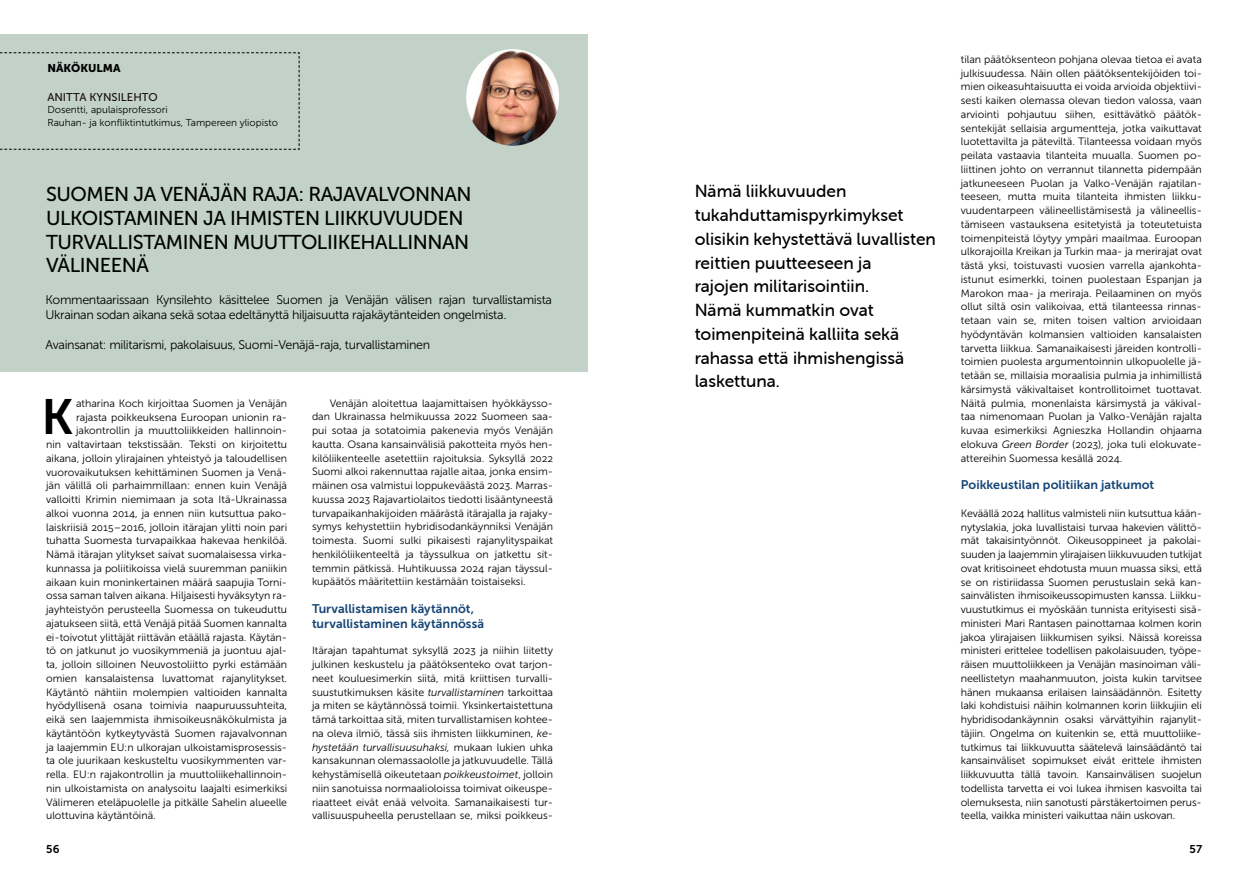
<style>
.page{position:relative;width:1248px;height:886px;background:#fff}
.page>*{position:absolute;margin:0;border:0;box-sizing:border-box;transform-origin:0 0}
.t1{font:49.38px "Museo Sans 700";color:#000}
.t2{font:20px/23.8px "Museo Sans 500";letter-spacing:-.025em;color:#000101}
.t3{font:17.5px/23.8px "Museo Sans Rounded 500";color:#000}
.t4{font:12.5px/15px "Museo Sans 300";letter-spacing:-.025em;color:#000}
.t5{font:12.5px/15px "Museo Sans 700";letter-spacing:.005em;color:#154575}
.t6{font:11.25px "Museo Sans 500";color:#180a0b}
.t7{font:11.25px "Museo Sans 900";color:#000}
.t8{font:11.25px "Museo Sans 700";color:#000}
.t9{font:10.62px/13.8px "Museo Sans 300";color:#000101;text-align:justify}
.t10{font:10.62px/13.8px "Museo Sans 300";color:#000;text-align:justify}
.t11{font:10px/12.5px "Museo Sans 300";color:#000101}
.s1{font-style:italic}
</style>
<div class="page">
<div style="left:0;top:35px;width:587px;height:337px;background:#c3d2c9"></div>
<svg style="left:0;top:52px;width:300px;height:98px"></svg>
<img style="left:466px;top:49px;width:93px;height:97px">
<p class="t7" style="left:47px;top:62px;width:75px">NÄKÖKULMA</p>
<p class="t6" style="left:47px;top:91px;width:112px">ANITTA KYNSILEHTO</p>
<p class="t11" style="left:47px;top:104px;width:232px">Dosentti, apulaisprofessori<br>Rauhan- ja konfliktintutkimus, Tampereen yliopisto</p>
<h2 class="t2" style="left:46px;top:182px;width:427px">SUOMEN JA VENÄJÄN RAJA: RAJAVALVONNAN ULKOISTAMINEN JA IHMISTEN LIIKKUVUUDEN TURVALLISTAMINEN MUUTTOLIIKEHALLINNAN VÄLINEENÄ</h2>
<p class="t4" style="left:45px;top:292px;width:508px">Kommentaarissaan Kynsilehto käsittelee Suomen ja Venäjän välisen rajan turvallistamista<br>Ukrainan sodan aikana sekä sotaa edeltänyttä hiljaisuutta rajakäytänteiden ongelmista.</p>
<p class="t4" style="left:45px;top:337px;width:386px">Avainsanat: militarismi, pakolaisuus, Suomi-Venäjä-raja, turvallistaminen</p>
<h1 class="t1" style="left:42px;top:390px;width:33px">K</h1>
<p class="t10" style="left:76px;top:396px;width:213px">atharina Koch kirjoittaa Suomen ja Venäjän</p>
<p class="t10" style="left:76px;top:410px;width:212px">rajasta poikkeuksena Euroopan unionin ra-</p>
<p class="t10" style="left:76px;top:424px;width:212px">jakontrollin ja muuttoliikkeiden hallinnoin-</p>
<p class="t10" style="left:46px;top:437px;width:242px">nin valtavirtaan tekstissään. Teksti on kirjoitettu</p>
<p class="t10" style="left:46px;top:451px;width:242px">aikana, jolloin ylirajainen yhteistyö ja taloudellisen</p>
<p class="t10" style="left:46px;top:465px;width:242px">vuorovaikutuksen kehittäminen Suomen ja Venä-</p>
<p class="t10" style="left:46px;top:479px;width:242px">jän välillä oli parhaimmillaan: ennen kuin Venäjä</p>
<p class="t10" style="left:46px;top:492px;width:242px">valloitti Krimin niemimaan ja sota Itä-Ukrainassa</p>
<p class="t10" style="left:46px;top:506px;width:242px">alkoi vuonna 2014, ja ennen niin kutsuttua pako-</p>
<p class="t10" style="left:46px;top:520px;width:242px">laiskriisiä 2015–2016, jolloin itärajan ylitti noin pari</p>
<p class="t10" style="left:46px;top:534px;width:242px">tuhatta Suomesta turvapaikkaa hakevaa henkilöä.</p>
<p class="t10" style="left:46px;top:547px;width:242px">Nämä itärajan ylitykset saivat suomalaisessa virka-</p>
<p class="t10" style="left:46px;top:561px;width:242px">kunnassa ja poliitikoissa vielä suuremman paniikin</p>
<p class="t10" style="left:46px;top:575px;width:242px">aikaan kuin moninkertainen määrä saapujia Torni-</p>
<p class="t10" style="left:46px;top:589px;width:242px">ossa saman talven aikana. Hiljaisesti hyväksytyn ra-</p>
<p class="t10" style="left:46px;top:602px;width:242px">jayhteistyön perusteella Suomessa on tukeuduttu</p>
<p class="t10" style="left:46px;top:616px;width:242px">ajatukseen siitä, että Venäjä pitää Suomen kannalta</p>
<p class="t10" style="left:46px;top:630px;width:242px">ei-toivotut ylittäjät riittävän etäällä rajasta. Käytän-</p>
<p class="t10" style="left:46px;top:644px;width:242px">tö on jatkunut jo vuosikymmeniä ja juontuu ajal-</p>
<p class="t10" style="left:46px;top:657px;width:242px">ta, jolloin silloinen Neuvostoliitto pyrki estämään</p>
<p class="t10" style="left:46px;top:671px;width:242px">omien kansalaistensa luvattomat rajanylitykset.</p>
<p class="t10" style="left:46px;top:685px;width:242px">Käytäntö nähtiin molempien valtioiden kannalta</p>
<p class="t10" style="left:46px;top:699px;width:242px">hyödyllisenä osana toimivia naapuruussuhteita,</p>
<p class="t10" style="left:46px;top:712px;width:242px">eikä sen laajemmista ihmisoikeusnäkökulmista ja</p>
<p class="t10" style="left:46px;top:726px;width:242px">käytäntöön kytkeytyvästä Suomen rajavalvonnan</p>
<p class="t10" style="left:46px;top:740px;width:242px">ja laajemmin EU:n ulkorajan ulkoistamisprosessis-</p>
<p class="t10" style="left:46px;top:754px;width:242px">ta ole juurikaan keskusteltu vuosikymmenten var-</p>
<p class="t10" style="left:46px;top:767px;width:242px">rella. EU:n rajakontrollin ja muuttoliikehallinnoin-</p>
<p class="t10" style="left:46px;top:781px;width:242px">nin ulkoistamista on analysoitu laajalti esimerkiksi</p>
<p class="t10" style="left:46px;top:795px;width:242px">Välimeren eteläpuolelle ja pitkälle Sahelin alueelle</p>
<p class="t10" style="left:46px;top:809px;width:111px">ulottuvina käytäntöinä.</p>
<p class="t10" style="left:312px;top:396px;width:242px;text-indent:18px">Venäjän aloitettua laajamittaisen hyökkäysso&shy;dan Ukrainassa helmikuussa 2022 Suomeen saa&shy;pui sotaa ja sotatoimia pakenevia myös Venäjän kautta. Osana kansainvälisiä pakotteita myös hen&shy;kilöliikenteelle asetettiin rajoituksia. Syksyllä 2022<br>Suomi alkoi rakennuttaa rajalle aitaa, jonka ensim&shy;mäinen osa valmistui loppukeväästä 2023. Marras&shy;kuussa 2023 Rajavartiolaitos tiedotti lisääntyneestä turvapaikanhakijoiden määrästä itärajalla ja rajaky&shy;symys kehystettiin hybridisodankäynniksi Venäjän toimesta. Suomi sulki pikaisesti rajanylityspaikat henkilöliikenteeltä ja täyssulkua on jatkettu sit&shy;temmin pätkissä. Huhtikuussa 2024 rajan täyssul&shy;kupäätös määritettiin kestämään toistaiseksi.</p>
<p class="t5" style="left:312px;top:601px;width:174px">Turvallistamisen käytännöt, turvallistaminen käytännössä</p>
<p class="t9" style="left:312px;top:644px;width:242px">Itärajan tapahtumat syksyllä 2023 ja niihin liitetty julkinen keskustelu ja päätöksenteko ovat tarjon&shy;neet kouluesimerkin siitä, mitä kriittisen turvalli&shy;suustutkimuksen käsite <span class="s1">turvallistaminen</span> tarkoittaa ja miten se käytännössä toimii. Yksinkertaistettuna tämä tarkoittaa sitä, miten turvallistamisen kohtee&shy;na oleva ilmiö, tässä siis ihmisten liikkuminen, <span class="s1">ke&shy;hystetään turvallisuusuhaksi,</span> mukaan lukien uhka kansakunnan olemassaololle ja jatkuvuudelle. Tällä kehystämisellä oikeutetaan <span class="s1">poikkeustoimet</span>, jolloin niin sanotuissa normaalioloissa toimivat oikeuspe&shy;riaatteet eivät enää velvoita. Samanaikaisesti tur&shy;vallisuuspuheella perustellaan se, miksi poikkeus-</p>
<h3 class="t3" style="left:694px;top:180px;width:243px">Nämä liikkuvuuden tukahduttamispyrkimykset olisikin kehystettävä luvallisten reittien puutteeseen ja<br>rajojen militarisointiin.<br>Nämä kummatkin ovat toimenpiteinä kalliita sekä rahassa että ihmishengissä laskettuna.</h3>
<p class="t9" style="left:960px;top:52px;width:242px">tilan päätöksenteon pohjana olevaa tietoa ei avata julkisuudessa. Näin ollen päätöksentekijöiden toi&shy;mien oikeasuhtaisuutta ei voida arvioida objektiivi&shy;sesti kaiken olemassa olevan tiedon valossa, vaan arviointi pohjautuu siihen, esittävätkö päätök&shy;sentekijät sellaisia argumentteja, jotka vaikuttavat luotettavilta ja päteviltä. Tilanteessa voidaan myös peilata vastaavia tilanteita muualla. Suomen po&shy;liittinen johto on verrannut tilannetta pidempään jatkuneeseen Puolan ja Valko-Venäjän rajatilan&shy;teeseen, mutta muita tilanteita ihmisten liikku&shy;vuudentarpeen välineellistämisestä ja välineellis&shy;tämiseen vastauksena esitetyistä ja toteutetuista toimenpiteistä löytyy ympäri maailmaa. Euroopan ulkorajoilla Kreikan ja Turkin maa- ja merirajat ovat tästä yksi, toistuvasti vuosien varrella ajankohta&shy;istunut esimerkki, toinen puolestaan Espanjan ja Marokon maa- ja meriraja. Peilaaminen on myös ollut siltä osin valikoivaa, että tilanteessa rinnas&shy;tetaan vain se, miten toisen valtion arvioidaan hyödyntävän kolmansien valtioiden kansalaisten tarvetta liikkua. Samanaikaisesti järeiden kontrolli&shy;toimien puolesta argumentoinnin ulkopuolelle jä&shy;tetään se, millaisia moraalisia pulmia ja inhimillistä kärsimystä väkivaltaiset kontrollitoimet tuottavat.<br>Näitä pulmia, monenlaista kärsimystä ja väkival&shy;taa nimenomaan Puolan ja Valko-Venäjän rajalta kuvaa esimerkiksi Agnieszka Hollandin ohjaama elokuva <span class="s1">Green Border</span> (2023), joka tuli elokuvate&shy;attereihin Suomessa kesällä 2024.</p>
<p class="t5" style="left:960px;top:477px;width:195px">Poikkeustilan politiikan jatkumot</p>
<p class="t9" style="left:960px;top:506px;width:242px">Keväällä 2024 hallitus valmisteli niin kutsuttua kään&shy;nytyslakia, joka luvallistaisi turvaa hakevien välittö&shy;mät takaisintyönnöt. Oikeusoppineet ja pakolai&shy;suuden ja laajemmin ylirajaisen liikkuvuuden tutkijat ovat kritisoineet ehdotusta muun muassa siksi, että se on ristiriidassa Suomen perustuslain sekä kan&shy;sainvälisten ihmisoikeussopimusten kanssa. Liikku&shy;vuustutkimus ei myöskään tunnista erityisesti sisä&shy;ministeri Mari Rantasen painottamaa kolmen korin jakoa ylirajaisen liikkumisen syiksi. Näissä koreissa ministeri erittelee todellisen pakolaisuuden, työpe&shy;räisen muuttoliikkeen ja Venäjän masinoiman väli&shy;neellistetyn maahanmuuton, joista kukin tarvitsee hänen mukaansa erilaisen lainsäädännön. Esitetty laki kohdistuisi näihin kolmannen korin liikkujiin eli hybridisodankäynnin osaksi värvättyihin rajanylit&shy;täjiin. Ongelma on kuitenkin se, että muuttoliike&shy;tutkimus tai liikkuvuutta säätelevä lainsäädäntö tai kansainväliset sopimukset eivät erittele ihmisten liikkuvuutta tällä tavoin. Kansainvälisen suojelun todellista tarvetta ei voi lukea ihmisen kasvoilta tai olemuksesta, niin sanotusti pärstäkertoimen perus&shy;teella, vaikka ministeri vaikuttaa näin uskovan.</p>
<p class="t8" style="left:46px;top:843px;width:15px">56</p>
<p class="t8" style="left:1189px;top:843px;width:14px">57</p>
</div>
